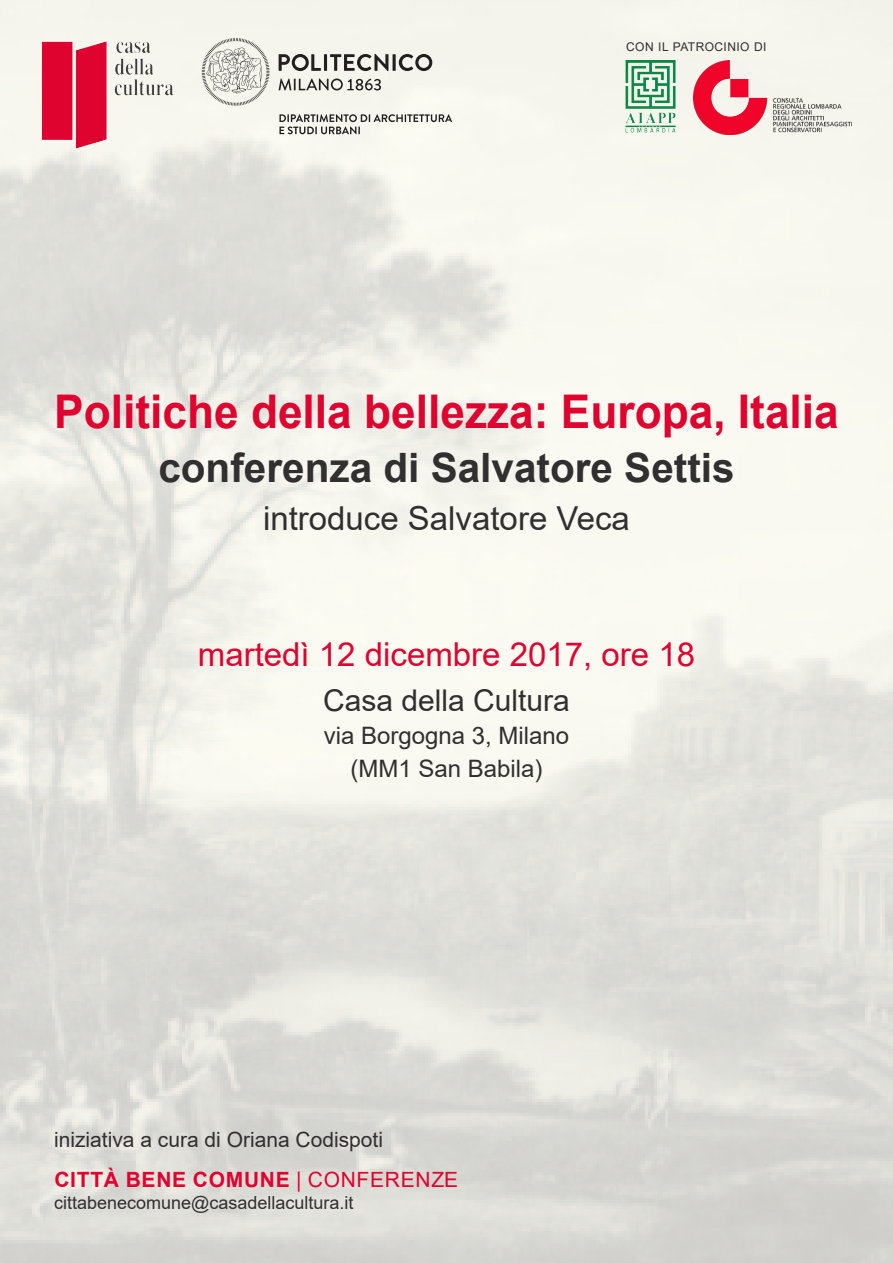
<style>
.page{position:relative;width:893px;height:1263px;background:#fff}
.page>*{position:absolute;margin:0;border:0;box-sizing:border-box;transform-origin:0 0}
.t1{font:700 46.5px "Arial";color:#df032f;scale:.95 1}
.t2{font:700 40.5px "Arial";color:#312f30}
.t3{font:33px "Arial";color:#df032f}
.t4{font:33px "Arial";color:#312f30}
.t5{font:30px "Arial";color:#312f30}
.t6{font:24px "Arial";color:#312f30}
.t7{font:21px "Arial";color:#312f30}
.t8{font:700 21px "Arial";letter-spacing:.035em;color:#df032f}
.t9{font:18px "Arial";color:#312f30}
.t10{font:12px "Arial";letter-spacing:.035em;color:#312f30}
.s1{font-weight:400}
</style>
<div class="page">
<img style="left:0;top:0;width:893px;height:1263px">
<img style="left:20px;top:18px;width:170px;height:149px">
<svg style="left:279px;top:79px;width:102px;height:11px"></svg>
<svg style="left:279px;top:54px;width:153px;height:17px;background:#9f9d99"></svg>
<svg style="left:202px;top:38px;width:67px;height:68px;background:#d7d7d0"></svg>
<svg style="left:279px;top:114px;width:173px;height:20px"></svg>
<img style="left:626px;top:60px;width:51px;height:74px">
<img style="left:693px;top:61px;width:164px;height:73px">
<p class="t10" style="left:626px;top:39px;width:142px">CON IL PATROCINIO DI</p>
<p class="t1" style="left:54px;top:379px;width:827px">Politiche della bellezza: Europa, Italia</p>
<p class="t2" style="left:158px;top:440px;width:578px">conferenza di Salvatore Settis</p>
<p class="t4" style="left:263px;top:496px;width:368px">introduce Salvatore Veca</p>
<p class="t3" style="left:198px;top:632px;width:499px">martedì 12 dicembre 2017, ore 18</p>
<p class="t5" style="left:323px;top:680px;width:248px">Casa della Cultura</p>
<p class="t6" style="left:324px;top:719px;width:247px">via Borgogna 3, Milano</p>
<p class="t6" style="left:350px;top:752px;width:194px">(MM1 San Babila)</p>
<p class="t7" style="left:54px;top:1125px;width:331px">iniziativa a cura di Oriana Codispoti</p>
<p class="t8" style="left:54px;top:1165px;width:405px">CITTÀ BENE COMUNE <span class="s1">| CONFERENZ</span><span class="s1">E</span></p>
<p class="t9" style="left:54px;top:1190px;width:301px">cittabenecomune@casadellacultura.it</p>
</div>
